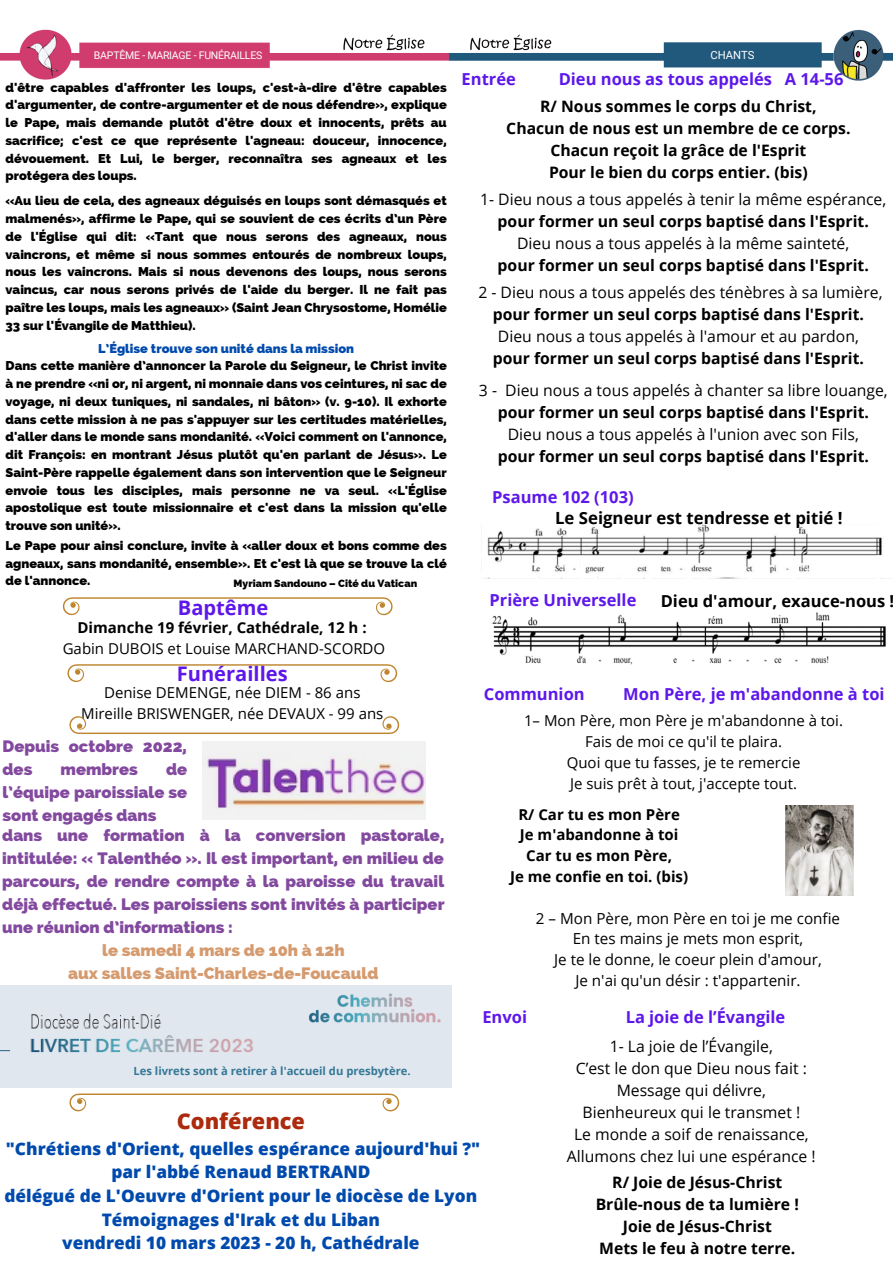
<style>
.page{position:relative;width:893px;height:1263px;background:#fff}
.page>*{position:absolute;margin:0;border:0;box-sizing:border-box;transform-origin:0 0}
.t1{font:800 21.75px "Open Sans";color:#ac2a0d}
.t2{font:700 20.1px "Open Sans";color:#5e17eb}
.t3{font:800 17.25px/23.6px "Open Sans";color:#004aad;text-align:center}
.t4{font:700 16.8px "Open Sans";color:#000}
.t5{font:800 16.5px/23.1px "Raleway";color:#82499e;text-align:justify}
.t6{font:700 16.5px "Open Sans";color:#5e17eb}
.t7{font:800 16.5px/23.1px "Raleway";color:#d59b6f;text-align:center}
.t8{font:700 16.5px "Open Sans";color:#000}
.t9{font:700 15.75px/21.9px "Open Sans";color:#000;text-align:center}
.t10{font:15.75px/21.9px "Open Sans";color:#000;text-align:center}
.t11{font:15.23px/20.9px "Open Sans";color:#000;text-align:center}
.t12{font:15px/20.9px "Open Sans";color:#000;text-align:center}
.t13{font:700 15px/20.9px "Open Sans";color:#000;text-align:center}
.t14{font:800 12.75px/17.8px "Raleway";color:#000;text-align:justify}
.t15{font:800 12.75px "Raleway";color:#004aad}
.t16{font:700 11.25px "Open Sans";color:#347896}
.t17{font:11.25px "Roboto";color:#fff}
.t18{font:10.57px "Roboto";letter-spacing:-.02em;color:#fff}
.t19{font:800 10.5px "Raleway";color:#000}
</style>
<div class="page">
<img style="left:0;top:29px;width:893px;height:1083px">
<div style="left:0;top:986px;width:451px;height:101px;background:#e1e7ee"></div>
<img style="left:294px;top:990px;width:153px;height:37px">
<img style="left:202px;top:741px;width:223px;height:78px">
<img style="left:481px;top:525px;width:412px;height:55px">
<img style="left:491px;top:610px;width:400px;height:60px">
<img style="left:736px;top:805px;width:157px;height:90px">
<svg style="left:63px;top:597px;width:330px;height:18px"></svg>
<svg style="left:67px;top:664px;width:330px;height:18px"></svg>
<svg style="left:69px;top:1093px;width:330px;height:18px"></svg>
<svg style="left:69px;top:716px;width:330px;height:18px"></svg>
<p class="t18" style="left:94px;top:50px;width:170px">BAPTÊME - MARIAGE - FUNÉRAILLES</p>
<p class="t17" style="left:710px;top:48px;width:46px">CHANTS</p>
<p class="t6" style="left:461px;top:68px;width:56px">Entrée</p>
<p class="t6" style="left:558px;top:68px;width:286px">Dieu nous as tous appelés A 14-56</p>
<p class="t9" style="left:506px;top:95px;width:346px">R/ Nous sommes le corps du Christ,<br>Chacun de nous est un membre de ce corps.<br>Chacun reçoit la grâce de l'Esprit<br>Pour le bien du corps entier. (bis)</p>
<p class="t10" style="left:480px;top:188px;width:408px">1- Dieu nous a tous appelés à tenir la même espérance,</p>
<p class="t9" style="left:497px;top:210px;width:373px">pour former un seul corps baptisé dans l'Esprit.</p>
<p class="t10" style="left:517px;top:232px;width:334px">Dieu nous a tous appelés à la même sainteté,</p>
<p class="t9" style="left:497px;top:254px;width:373px">pour former un seul corps baptisé dans l'Esprit.</p>
<p class="t10" style="left:478px;top:281px;width:406px">2 - Dieu nous a tous appelés des ténèbres à sa lumière,</p>
<p class="t9" style="left:493px;top:303px;width:373px">pour former un seul corps baptisé dans l'Esprit.</p>
<p class="t10" style="left:498px;top:325px;width:362px">Dieu nous a tous appelés à l'amour et au pardon,</p>
<p class="t9" style="left:493px;top:347px;width:373px">pour former un seul corps baptisé dans l'Esprit.</p>
<p class="t10" style="left:479px;top:379px;width:410px">3 - Dieu nous a tous appelés à chanter sa libre louange,</p>
<p class="t9" style="left:498px;top:401px;width:373px">pour former un seul corps baptisé dans l'Esprit.</p>
<p class="t10" style="left:508px;top:423px;width:353px">Dieu nous a tous appelés à l'union avec son Fils,</p>
<p class="t9" style="left:498px;top:445px;width:373px">pour former un seul corps baptisé dans l'Esprit.</p>
<p class="t6" style="left:492px;top:485px;width:143px">Psaume 102 (103)</p>
<h3 class="t4" style="left:555px;top:506px;width:289px">Le Seigneur est tendresse et pitié !</h3>
<p class="t14" style="left:6px;top:78px;width:443px">d'être capables d'affronter les loups, c'est-à-dire d'être capables d'argumenter, de contre-argumenter et de nous défendre», explique le Pape, mais demande plutôt d'être doux et innocents, prêts au sacrifice; c'est ce que représente l'agneau: douceur, innocence, dévouement. Et Lui, le berger, reconnaîtra ses agneaux et les protégera des loups.</p>
<p class="t14" style="left:6px;top:192px;width:443px">«Au lieu de cela, des agneaux déguisés en loups sont démasqués et malmenés», affirme le Pape, qui se souvient de ces écrits d’un Père de l'Église qui dit: «Tant que nous serons des agneaux, nous vaincrons, et même si nous sommes entourés de nombreux loups, nous les vaincrons. Mais si nous devenons des loups, nous serons vaincus, car nous serons privés de l'aide du berger. Il ne fait pas paître les loups, mais les agneaux» (Saint Jean Chrysostome, Homélie 33 sur l'Évangile de Matthieu).</p>
<p class="t15" style="left:98px;top:341px;width:257px">L’Église trouve son unité dans la mission</p>
<p class="t14" style="left:6px;top:357px;width:443px">Dans cette manière d’annoncer la Parole du Seigneur, le Christ invite à ne prendre «ni or, ni argent, ni monnaie dans vos ceintures, ni sac de voyage, ni deux tuniques, ni sandales, ni bâton» (v. 9-10). Il exhorte dans cette mission à ne pas s'appuyer sur les certitudes matérielles, d'aller dans le monde sans mondanité. «Voici comment on l'annonce, dit François: en montrant Jésus plutôt qu'en parlant de Jésus». Le Saint-Père rappelle également dans son intervention que le Seigneur envoie tous les disciples, mais personne ne va seul. «L'Église apostolique est toute missionnaire et c'est dans la mission qu'elle trouve son unité».</p>
<p class="t14" style="left:6px;top:536px;width:443px">Le Pape pour ainsi conclure, invite à «aller doux et bons comme des agneaux, sans mondanité, ensemble». Et c'est là que se trouve la clé de l'annonce.</p>
<p class="t19" style="left:234px;top:577px;width:185px">Myriam Sandouno – Cité du Vatican</p>
<h2 class="t2" style="left:178px;top:593px;width:92px">Baptême</h2>
<p class="t13" style="left:77px;top:616px;width:291px">Dimanche 19 février, Cathédrale, 12 h :</p>
<p class="t12" style="left:63px;top:637px;width:324px">Gabin DUBOIS et Louise MARCHAND-SCORDO</p>
<h2 class="t2" style="left:177px;top:659px;width:112px">Funérailles</h2>
<p class="t12" style="left:81px;top:682px;width:304px">Denise DEMENGE, née DIEM - 86 ans<br>Mireille BRISWENGER, née DEVAUX - 99 ans</p>
<p class="t5" style="left:3px;top:734px;width:186px">Depuis octobre 2022, des</p>
<p class="t5" style="left:3px;top:757px;width:186px;text-indent:164px">de l’équipe paroissiale se sont engagés dans</p>
<p class="t5" style="left:61px;top:757px;width:79px">membres</p>
<p class="t5" style="left:2px;top:823px;width:444px">dans une formation à la conversion pastorale, intitulée: « Talenthéo ». Il est important, en milieu de parcours, de rendre compte à la paroisse du travail déjà effectué. Les paroissiens sont invités à participer une réunion d’informations :</p>
<p class="t7" style="left:68px;top:938px;width:312px">le samedi 4 mars de 10h à 12h<br>aux salles Saint-Charles-de-Foucauld</p>
<p class="t6" style="left:489px;top:588px;width:148px">Prière Universelle</p>
<p class="t8" style="left:661px;top:590px;width:235px">Dieu d'amour, exauce-nous !</p>
<p class="t6" style="left:484px;top:682px;width:102px">Communion</p>
<p class="t6" style="left:623px;top:682px;width:263px">Mon Père, je m'abandonne à toi</p>
<p class="t12" style="left:524px;top:710px;width:320px">1– Mon Père, mon Père je m'abandonne à toi.<br>Fais de moi ce qu'il te plaira.<br>Quoi que tu fasses, je te remercie<br>Je suis prêt à tout, j'accepte tout.</p>
<p class="t13" style="left:510px;top:803px;width:179px">R/ Car tu es mon Père<br>Je m'abandonne à toi<br>Car tu es mon Père,<br>Je me confie en toi. (bis)</p>
<p class="t11" style="left:536px;top:907px;width:306px">2 – Mon Père, mon Père en toi je me confie En tes mains je mets mon esprit,<br>Je te le donne, le coeur plein d'amour,<br>Je n'ai qu'un désir : t'appartenir.</p>
<p class="t6" style="left:482px;top:1006px;width:46px">Envoi</p>
<p class="t6" style="left:625px;top:1006px;width:161px">La joie de l’Évangile</p>
<p class="t10" style="left:567px;top:1035px;width:250px">1- La joie de l’Évangile,<br>C’est le don que Dieu nous fait :<br>Message qui délivre,<br>Bienheureux qui le transmet !<br>Le monde a soif de renaissance,<br>Allumons chez lui une espérance !</p>
<p class="t16" style="left:133px;top:1063px;width:279px">Les livrets sont à retirer à l'accueil du presbytère.</p>
<h1 class="t1" style="left:177px;top:1105px;width:130px">Conférence</h1>
<h3 class="t3" style="left:5px;top:1136px;width:477px">"Chrétiens d'Orient, quelles espérance aujourd'hui ?" par l'abbé Renaud BERTRAND<br>délégué de L'Oeuvre d'Orient pour le diocèse de Lyon Témoignages d'Irak et du Liban<br>vendredi 10 mars 2023 - 20 h, Cathédrale</h3>
<p class="t9" style="left:596px;top:1171px;width:205px">R/ Joie de Jésus-Christ<br>Brûle-nous de ta lumière !<br>Joie de Jésus-Christ<br>Mets le feu à notre terre.</p>
</div>
